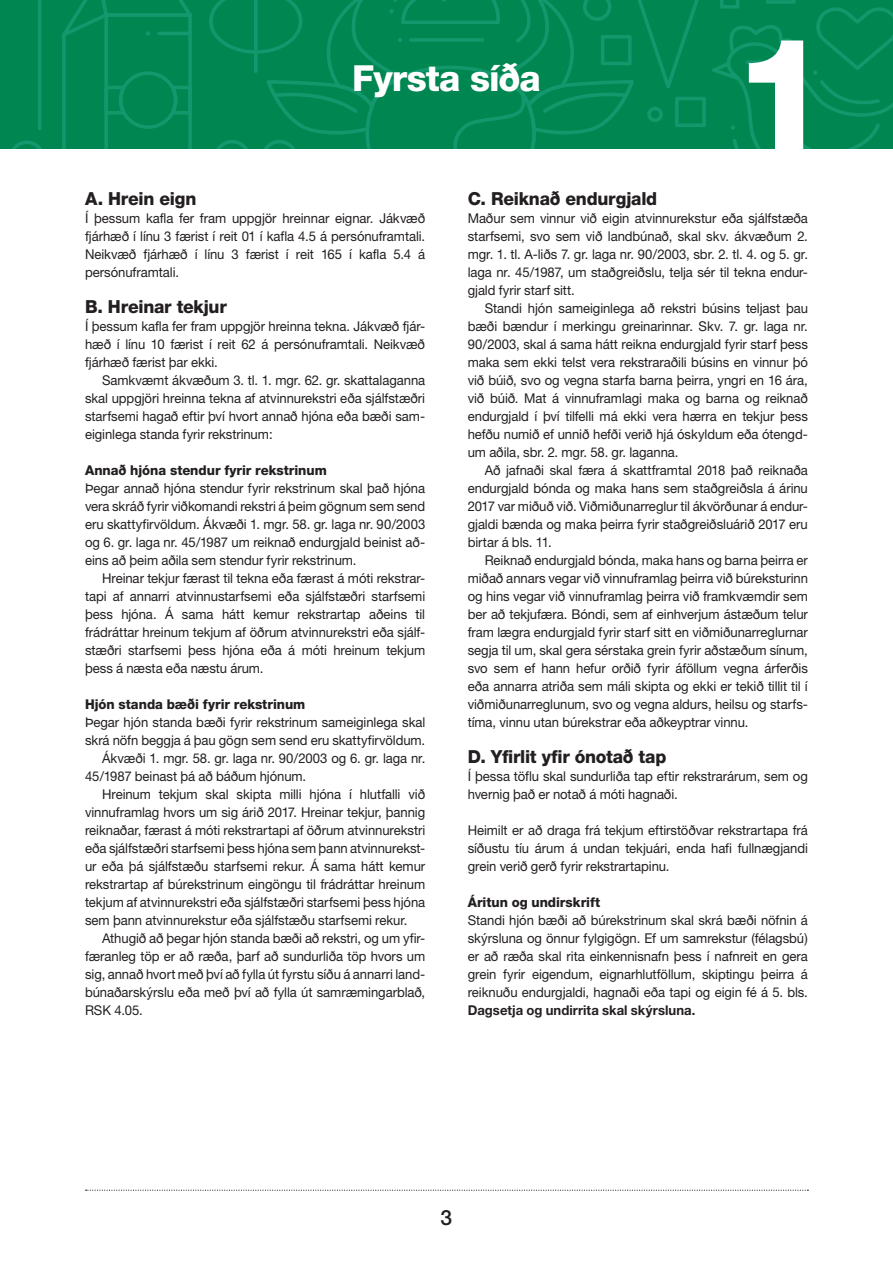
<style>
.page{position:relative;width:893px;height:1263px;background:#fff}
.page>*{position:absolute;margin:0;border:0;box-sizing:border-box;transform-origin:0 0}
.t1{font:800 156.6px "Helvetica Neue";color:#fff}
.t2{font:800 36px "Helvetica Neue";letter-spacing:-.025em;color:#fff}
.t3{font:500 21px "Helvetica Neue";color:#231f20}
.t4{font:800 18px "Helvetica Neue";letter-spacing:-.015em;color:#231f20}
.t5{font:13.5px/18px "Helvetica Neue";letter-spacing:-.005em;color:#231f20;text-align:justify}
.t6{font:800 13.5px "Helvetica Neue";color:#231f20}
.t7{font:700 13.5px "Helvetica Neue";letter-spacing:.005em;color:#231f20}
</style>
<div class="page">
<svg style="left:0;top:0;width:893px;height:149px;background:#028854"></svg>
<svg style="left:86px;top:1189px;width:722px;height:2px"></svg>
<h2 class="t2" style="left:352px;top:57px;width:190px">Fyrsta síða</h2>
<h1 class="t1" style="left:732px;top:1px;width:100px">1</h1>
<h3 class="t4" style="left:85px;top:188px;width:113px">A. Hrein eign</h3>
<p class="t5" style="left:85px;top:209px;width:342px">Í þessum kafla fer fram uppgjör hreinnar eignar. Jákvæð fjárhæð í línu 3 færist í reit 01 í kafla 4.5 á persónuframtali.<br>Neikvæð fjárhæð í línu 3 færist í reit 165 í kafla 5.4 á persónuframtali.</p>
<h3 class="t4" style="left:85px;top:296px;width:143px">B. Hreinar tekjur</h3>
<p class="t5" style="left:85px;top:317px;width:342px">Í þessum kafla fer fram uppgjör hreinna tekna. Jákvæð fjár&shy;hæð í línu 10 færist í reit 62 á persónuframtali. Neikvæð fjárhæð færist þar ekki.</p>
<p class="t5" style="left:85px;top:371px;width:342px;text-indent:17px">Samkvæmt ákvæðum 3. tl. 1. mgr. 62. gr. skattalaganna skal uppgjöri hreinna tekna af atvinnurekstri eða sjálfstæðri starfsemi hagað eftir því hvort annað hjóna eða bæði sam&shy;eiginlega standa fyrir rekstrinum:</p>
<p class="t6" style="left:85px;top:462px;width:243px">Annað hjóna stendur fyrir rekstrinum</p>
<p class="t5" style="left:85px;top:479px;width:342px">Þegar annað hjóna stendur fyrir rekstrinum skal það hjóna vera skráð fyrir viðkomandi rekstri á þeim gögnum sem send eru skattyfirvöldum. Ákvæði 1. mgr. 58. gr. laga nr. 90/2003 og 6. gr. laga nr. 45/1987 um reiknað endurgjald beinist að&shy;eins að þeim aðila sem stendur fyrir rekstrinum.</p>
<p class="t5" style="left:85px;top:569px;width:342px;text-indent:17px">Hreinar tekjur færast til tekna eða færast á móti rekstrar&shy;tapi af annarri atvinnustarfsemi eða sjálfstæðri starfsemi þess hjóna. Á sama hátt kemur rekstrartap aðeins til frádráttar hreinum tekjum af öðrum atvinnurekstri eða sjálf&shy;stæðri starfsemi þess hjóna eða á móti hreinum tekjum þess á næsta eða næstu árum.</p>
<p class="t6" style="left:85px;top:696px;width:222px">Hjón standa bæði fyrir rekstrinum</p>
<p class="t5" style="left:85px;top:713px;width:342px">Þegar hjón standa bæði fyrir rekstrinum sameiginlega skal</p>
<p class="t5" style="left:85px;top:731px;width:342px">skrá nöfn beggja á þau gögn sem send eru skattyfirvöldum.</p>
<p class="t5" style="left:102px;top:749px;width:325px">Ákvæði 1. mgr. 58. gr. laga nr. 90/2003 og 6. gr. laga nr.</p>
<p class="t5" style="left:85px;top:767px;width:223px">45/1987 beinast þá að báðum hjónum.</p>
<p class="t5" style="left:102px;top:785px;width:325px">Hreinum tekjum skal skipta milli hjóna í hlutfalli við</p>
<p class="t5" style="left:85px;top:803px;width:342px">vinnuframlag hvors um sig árið 2017. Hreinar tekjur, þannig</p>
<p class="t5" style="left:85px;top:821px;width:342px">reiknaðar, færast á móti rekstrartapi af öðrum atvinnurekstri</p>
<p class="t5" style="left:85px;top:839px;width:342px">eða sjálfstæðri starfsemi þess hjóna sem þann atvinnurekst-</p>
<p class="t5" style="left:85px;top:857px;width:342px">ur eða þá sjálfstæðu starfsemi rekur. Á sama hátt kemur</p>
<p class="t5" style="left:85px;top:875px;width:342px">rekstrartap af búrekstrinum eingöngu til frádráttar hreinum</p>
<p class="t5" style="left:85px;top:893px;width:342px">tekjum af atvinnurekstri eða sjálfstæðri starfsemi þess hjóna</p>
<p class="t5" style="left:85px;top:911px;width:324px">sem þann atvinnurekstur eða sjálfstæðu starfsemi rekur.</p>
<p class="t5" style="left:102px;top:929px;width:325px">Athugið að þegar hjón standa bæði að rekstri, og um yfir-</p>
<p class="t5" style="left:85px;top:947px;width:342px">færanleg töp er að ræða, þarf að sundurliða töp hvors um</p>
<p class="t5" style="left:85px;top:965px;width:342px">sig, annað hvort með því að fylla út fyrstu síðu á annarri land-</p>
<p class="t5" style="left:85px;top:983px;width:342px">búnaðarskýrslu eða með því að fylla út samræmingarblað,</p>
<p class="t5" style="left:85px;top:1001px;width:59px">RSK 4.05.</p>
<h3 class="t4" style="left:468px;top:188px;width:191px">C. Reiknað endurgjald</h3>
<p class="t5" style="left:468px;top:209px;width:342px">Maður sem vinnur við eigin atvinnurekstur eða sjálfstæða starfsemi, svo sem við landbúnað, skal skv. ákvæðum 2. mgr. 1. tl. A-liðs 7. gr. laga nr. 90/2003, sbr. 2. tl. 4. og 5. gr. laga nr. 45/1987, um staðgreiðslu, telja sér til tekna endur&shy;gjald fyrir starf sitt.</p>
<p class="t5" style="left:468px;top:299px;width:342px;text-indent:17px">Standi hjón sameiginlega að rekstri búsins teljast þau bæði bændur í merkingu greinarinnar. Skv. 7. gr. laga nr.<br>90/2003, skal á sama hátt reikna endurgjald fyrir starf þess maka sem ekki telst vera rekstraraðili búsins en vinnur þó við búið, svo og vegna starfa barna þeirra, yngri en 16 ára, við búið. Mat á vinnuframlagi maka og barna og reiknað endurgjald í því tilfelli má ekki vera hærra en tekjur þess hefðu numið ef unnið hefði verið hjá óskyldum eða ótengd&shy;um aðila, sbr. 2. mgr. 58. gr. laganna.</p>
<p class="t5" style="left:468px;top:461px;width:342px;text-indent:17px">Að jafnaði skal færa á skattframtal 2018 það reiknaða endurgjald bónda og maka hans sem staðgreiðsla á árinu 2017 var miðuð við. Viðmiðunarreglur til ákvörðunar á endur&shy;gjaldi bænda og maka þeirra fyrir staðgreiðsluárið 2017 eru birtar á bls. 11.</p>
<p class="t5" style="left:468px;top:551px;width:342px;text-indent:17px">Reiknað endurgjald bónda, maka hans og barna þeirra er miðað annars vegar við vinnuframlag þeirra við búreksturinn og hins vegar við vinnuframlag þeirra við framkvæmdir sem ber að tekjufæra. Bóndi, sem af einhverjum ástæðum telur fram lægra endurgjald fyrir starf sitt en viðmiðunarreglurnar segja til um, skal gera sérstaka grein fyrir aðstæðum sínum, svo sem ef hann hefur orðið fyrir áföllum vegna árferðis eða annarra atriða sem máli skipta og ekki er tekið tillit til í viðmiðunarreglunum, svo og vegna aldurs, heilsu og starfs&shy;tíma, vinnu utan búrekstrar eða aðkeyptrar vinnu.</p>
<h3 class="t4" style="left:468px;top:746px;width:200px">D. Yfirlit yfir ónotað tap</h3>
<p class="t5" style="left:468px;top:767px;width:342px">Í þessa töflu skal sundurliða tap eftir rekstrarárum, sem og hvernig það er notað á móti hagnaði.</p>
<p class="t5" style="left:468px;top:821px;width:342px">Heimilt er að draga frá tekjum eftirstöðvar rekstrartapa frá síðustu tíu árum á undan tekjuári, enda hafi fullnægjandi grein verið gerð fyrir rekstrartapinu.</p>
<p class="t6" style="left:468px;top:894px;width:134px">Áritun og undirskrift</p>
<p class="t5" style="left:468px;top:911px;width:342px">Standi hjón bæði að búrekstrinum skal skrá bæði nöfnin á skýrsluna og önnur fylgigögn. Ef um samrekstur (félagsbú) er að ræða skal rita einkennisnafn þess í nafnreit en gera grein fyrir eigendum, eignarhlutföllum, skiptingu þeirra á reiknuðu endurgjaldi, hagnaði eða tapi og eigin fé á 5. bls.</p>
<p class="t7" style="left:468px;top:1002px;width:229px">Dagsetja og undirrita skal skýrsluna.</p>
<h3 class="t3" style="left:441px;top:1205px;width:13px">3</h3>
</div>
